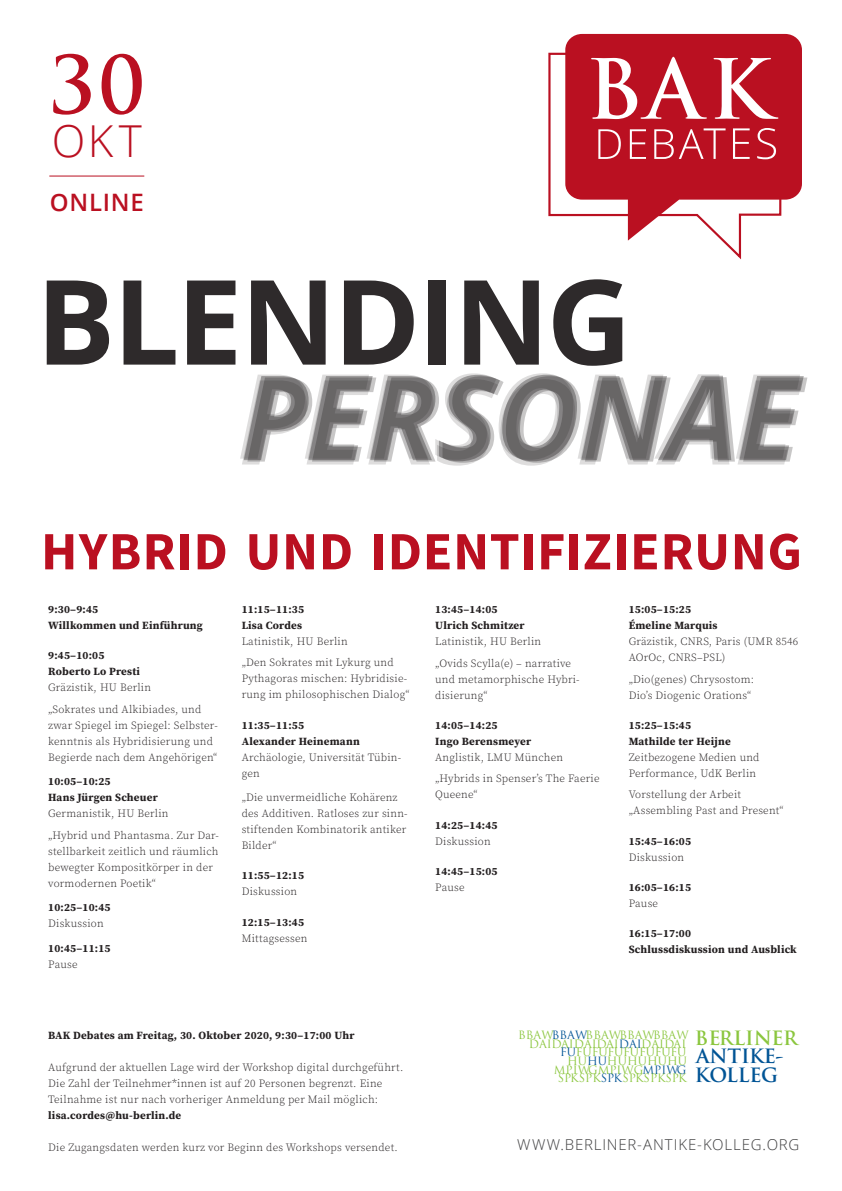
<style>
.page{position:relative;width:842px;height:1191px;background:#fff}
.page>*{position:absolute;margin:0;border:0;box-sizing:border-box;transform-origin:0 0}
.t1{font:700 117.7px "Open Sans";letter-spacing:-.025em;color:#231f20}
.t2{font:700 77.6px "Trajan Pro";color:#ba1021}
.t3{font:54px "Source Sans Variable";letter-spacing:.055em;color:#ba1021}
.t4{font:300 44px "Open Sans";color:#ba1021}
.t5{font:600 24px "Open Sans";letter-spacing:.03em;color:#ba1021}
.t6{font:700 19.2px/18.6px "Trajan Pro";color:#005495}
.t7{font:700 19.2px "Trajan Pro";color:#8bc63e}
.t8{font:300 15px "Open Sans";letter-spacing:.06em;color:#3e3e3f}
.t9{font:11.2px/8.6px "Trajan Pro";color:#8bc63e;text-align:right}
.t10{font:300 11px/16px "Source Serif Pro";letter-spacing:.02em;color:#231f20}
.t11{font:700 11px/16px "Source Serif Pro";letter-spacing:.02em;color:#231f20}
.s1{color:#005495}
</style>
<div class="page">
<svg style="left:548px;top:52px;width:194px;height:208px"></svg>
<svg style="left:565px;top:34px;width:237px;height:207px;fill:#ba1021"></svg>
<svg style="left:591px;top:57px;width:187px;height:62px"></svg>
<svg style="left:598px;top:128px;width:178px;height:31px"></svg>
<hr style="left:49px;top:175px;width:95px;height:1px;background:#ba1021">
<svg style="left:242px;top:460px;width:543px;height:6px"></svg>
<svg style="left:247px;top:377px;width:560px;height:86px"></svg>
<svg style="left:240px;top:373px;width:560px;height:87px"></svg>
<h2 class="t2" style="left:49px;top:37px;width:98px">30</h2>
<h3 class="t4" style="left:52px;top:111px;width:92px">OKT</h3>
<h3 class="t5" style="left:50px;top:185px;width:96px">ONLINE</h3>
<h1 class="t1" style="left:36px;top:239px;width:597px">BLENDING</h1>
<h3 class="t3" style="left:41px;top:519px;width:760px">HYBRID UND IDENTIFIZIERUNG</h3>
<p class="t11" style="left:48px;top:601px;width:156px">9:30–9:45<br>Willkommen und Einführung</p>
<p class="t11" style="left:48px;top:647px;width:93px">9:45–10:05<br>Roberto Lo Presti</p>
<p class="t10" style="left:48px;top:676px;width:155px;line-height:21.7px">Gräzistik, HU Berlin<br>„Sokrates und Alkibiades, und</p>
<p class="t10" style="left:48px;top:717px;width:171px">zwar Spiegel im Spiegel: Selbster&shy;kenntnis als Hybridisierung und<br>Begierde nach dem Angehörigen“</p>
<p class="t11" style="left:48px;top:773px;width:111px">10:05–10:25<br>Hans Jürgen Scheuer</p>
<p class="t10" style="left:48px;top:802px;width:172px;line-height:21.7px">Germanistik, HU Berlin<br>„Hybrid und Phantasma. Zur Dar-</p>
<p class="t10" style="left:48px;top:843px;width:172px">stellbarkeit zeitlich und räumlich bewegter Kompositkörper in der vormodernen Poetik“</p>
<p class="t11" style="left:48px;top:899px;width:64px">10:25–10:45</p>
<p class="t10" style="left:48px;top:915px;width:57px">Diskussion</p>
<p class="t11" style="left:48px;top:940px;width:64px">10:45–11:15</p>
<p class="t10" style="left:48px;top:956px;width:31px">Pause</p>
<p class="t11" style="left:242px;top:601px;width:64px">11:15–11:35<br>Lisa Cordes</p>
<p class="t10" style="left:242px;top:630px;width:153px;line-height:21.7px">Latinistik, HU Berlin<br>„Den Sokrates mit Lykurg und</p>
<p class="t10" style="left:242px;top:671px;width:169px">Pythagoras mischen: Hybridisie&shy;rung im philosophischen Dialog“</p>
<p class="t11" style="left:242px;top:717px;width:120px">11:35–11:55<br>Alexander Heinemann</p>
<p class="t10" style="left:242px;top:749px;width:161px">Archäologie, Universität Tübin&shy;gen</p>
<p class="t10" style="left:242px;top:789px;width:167px">„Die unvermeidliche Kohärenz des Additiven. Ratloses zur sinn&shy;stiftenden Kombinatorik antiker<br>Bilder“</p>
<p class="t11" style="left:242px;top:867px;width:64px">11:55–12:15</p>
<p class="t10" style="left:242px;top:884px;width:57px">Diskussion</p>
<p class="t11" style="left:242px;top:913px;width:64px">12:15–13:45</p>
<p class="t10" style="left:242px;top:930px;width:67px">Mittagsessen</p>
<p class="t11" style="left:48px;top:1027px;width:308px">BAK Debates am Freitag, 30. Oktober 2020, 9:30–17:00 Uhr</p>
<p class="t10" style="left:48px;top:1059px;width:357px">Aufgrund der aktuellen Lage wird der Workshop digital durchgeführt.<br>Die Zahl der Teilnehmer*innen ist auf 20 Personen begrenzt. Eine<br>Teilnahme ist nur nach vorheriger Anmeldung per Mail möglich:</p>
<p class="t11" style="left:48px;top:1107px;width:135px">lisa.cordes@hu-berlin.de</p>
<p class="t10" style="left:48px;top:1139px;width:351px">Die Zugangsdaten werden kurz vor Beginn des Workshops versendet.</p>
<p class="t11" style="left:435px;top:601px;width:91px">13:45–14:05<br>Ulrich Schmitzer</p>
<p class="t10" style="left:435px;top:630px;width:137px;line-height:21.7px">Latinistik, HU Berlin „Ovids Scylla(e) – narrative</p>
<p class="t10" style="left:435px;top:671px;width:146px">und metamorphische Hybri&shy;disierung“</p>
<p class="t11" style="left:435px;top:717px;width:98px">14:05–14:25<br>Ingo Berensmeyer</p>
<p class="t10" style="left:435px;top:746px;width:166px;line-height:21.7px">Anglistik, LMU München „Hybrids in Spenser’s The Faerie</p>
<p class="t10" style="left:435px;top:787px;width:44px">Queene“</p>
<p class="t11" style="left:435px;top:816px;width:64px">14:25–14:45</p>
<p class="t10" style="left:435px;top:833px;width:57px">Diskussion</p>
<p class="t11" style="left:435px;top:863px;width:64px">14:45–15:05</p>
<p class="t10" style="left:435px;top:879px;width:31px">Pause</p>
<p class="t11" style="left:629px;top:601px;width:90px">15:05–15:25<br>Émeline Marquis</p>
<p class="t10" style="left:629px;top:633px;width:171px">Gräzistik, CNRS, Paris (UMR 8546<br>AOrOc, CNRS–PSL)</p>
<p class="t10" style="left:629px;top:671px;width:127px">„Dio(genes) Chrysostom:<br>Dio’s Diogenic Orations“</p>
<p class="t11" style="left:629px;top:717px;width:104px">15:25–15:45<br>Mathilde ter Heijne</p>
<p class="t10" style="left:629px;top:749px;width:132px">Zeitbezogene Medien und<br>Performance, UdK Berlin</p>
<p class="t10" style="left:629px;top:787px;width:157px">Vorstellung der Arbeit „Assembling Past and Present“</p>
<p class="t11" style="left:629px;top:832px;width:64px">15:45–16:05</p>
<p class="t10" style="left:629px;top:849px;width:57px">Diskussion</p>
<p class="t11" style="left:629px;top:879px;width:64px">16:05–16:15</p>
<p class="t10" style="left:629px;top:895px;width:31px">Pause</p>
<p class="t11" style="left:629px;top:925px;width:170px">16:15–17:00<br>Schlussdiskussion und Ausblick</p>
<h3 class="t7" style="left:695px;top:1026px;width:104px">BERLINER</h3>
<h3 class="t6" style="left:695px;top:1047px;width:90px">ANTIKE-<br>KOLLEG</h3>
<p class="t9" style="left:518px;top:1030px;width:172px">BBAW<span class="s1">BBAW</span>BBAWBBAWBBAW<br>DAIDAIDAIDAI<span class="s1">DAI</span>DAIDAI<br><span class="s1">FU</span>FUFUFUFUFUFUFU<br>HU<span class="s1">HU</span>HUHUHUHU<br>MPIWGMPIWG<span class="s1">MPIWG<br></span>SPKSPK<span class="s1">SPK</span>SPKSPKSPK</p>
<h3 class="t8" style="left:517px;top:1134px;width:284px">WWW.BERLINER-ANTIKE-KOLLEG.ORG</h3>
</div>
